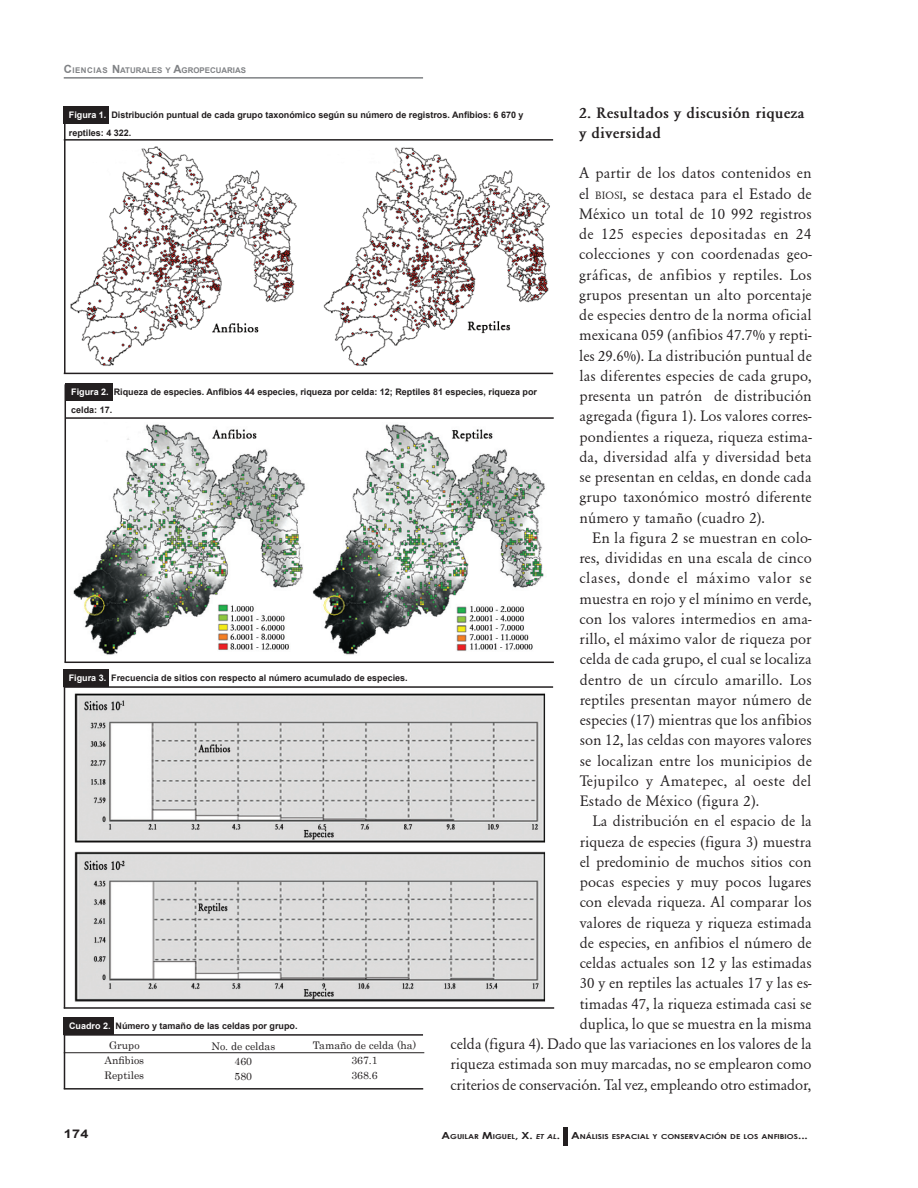
<style>
.page{position:relative;width:918px;height:1188px;background:#fff}
.page>*{position:absolute;margin:0;border:0;box-sizing:border-box;transform-origin:0 0}
.t1{font:15.75px/20.2px "Garamond";color:#231f20;text-align:justify}
.t2{font:700 15.75px/20.2px "Garamond";color:#231f20}
.t3{font:700 12px "Arial";color:#231f20;scale:1.2 1}
.t4{font:10.5px/15px "Century";color:#231f20;text-align:center}
.t5{font:700 9px/18px "Arial";color:#231f20}
.t6{font:700 7.8px "Arial";color:#808285}
.t7{font:700 6.9px "Century Gothic";color:#231f20;scale:1.2 1}
.s1{font-size:11.25px}
.s2{font-size:10.95px}
.s3{color:#fff}
.s4{font-size:9.75px}
.s5{font-style:italic}
</style>
<div class="page">
<hr style="left:64px;top:77px;width:359px;height:2px;background:#808285">
<div style="left:563px;top:1127px;width:5px;height:19px;background:#231f20"></div>
<div style="left:64px;top:1017px;width:50px;height:18px;background:#231f20"></div>
<hr style="left:64px;top:1034px;width:359px;height:2px;background:#231f20">
<hr style="left:64px;top:1052px;width:360px;height:1px;background:#231f20">
<hr style="left:64px;top:1088px;width:359px;height:2px;background:#231f20">
<hr style="left:64px;top:1018px;width:1px;height:71px;background:#231f20">
<div style="left:64px;top:106px;width:45px;height:18px;background:#231f20"></div>
<hr style="left:64px;top:139px;width:489px;height:2px;background:#231f20">
<hr style="left:64px;top:373px;width:489px;height:1px;background:#231f20">
<hr style="left:64px;top:107px;width:2px;height:267px;background:#231f20">
<img style="left:70px;top:146px;width:480px;height:220px">
<div style="left:65px;top:384px;width:48px;height:17px;background:#231f20"></div>
<hr style="left:65px;top:417px;width:489px;height:2px;background:#231f20">
<hr style="left:65px;top:662px;width:489px;height:1px;background:#231f20">
<hr style="left:65px;top:384px;width:1px;height:278px;background:#231f20">
<img style="left:73px;top:424px;width:472px;height:231px">
<img style="left:74px;top:693px;width:472px;height:309px">
<div style="left:64px;top:669px;width:45px;height:18px;background:#231f20"></div>
<hr style="left:64px;top:686px;width:489px;height:2px;background:#231f20">
<hr style="left:64px;top:1007px;width:490px;height:2px;background:#231f20">
<hr style="left:64px;top:670px;width:1px;height:339px;background:#231f20">
<p class="t6" style="left:64px;top:65px;width:184px"><span class="s1">C</span>IENC IAS <span class="s1">N</span>ATURALES Y <span class="s1">A</span>GROPECUARIAS</p>
<p class="t2" style="left:579px;top:102px;width:227px">2. Resultados y discusión riqueza y diversidad</p>
<p class="t1" style="left:579px;top:163px;width:234px">A partir de los datos contenidos en el <span class="s2">biosi</span>, se destaca para el Estado de México un total de 10 992 registros de 125 especies depositadas en 24 colecciones y con coordenadas geo&shy;gráficas, de anfibios y reptiles. Los grupos presentan un alto porcentaje de especies dentro de la norma oficial mexicana 059 (anfibios 47.7% y repti&shy;les 29.6%). La distribución puntual de las diferentes especies de cada grupo, presenta un patrón de distribución agregada (figura 1). Los valores corres&shy;pondientes a riqueza, riqueza estima&shy;da, diversidad alfa y diversidad beta se presentan en celdas, en donde cada grupo taxonómico mostró diferente número y tamaño (cuadro 2).</p>
<p class="t1" style="left:579px;top:528px;width:234px;text-indent:13px">En la figura 2 se muestran en colo&shy;res, divididas en una escala de cinco clases, donde el máximo valor se muestra en rojo y el mínimo en verde, con los valores intermedios en ama&shy;rillo, el máximo valor de riqueza por celda de cada grupo, el cual se localiza dentro de un círculo amarillo. Los reptiles presentan mayor número de especies (17) mientras que los anfibios son 12, las celdas con mayores valores se localizan entre los municipios de Tejupilco y Amatepec, al oeste del Estado de México (figura 2).</p>
<p class="t1" style="left:450px;top:811px;width:363px;text-align:right">La distribución en el espacio de la<br>riqueza de especies (figura 3) muestra<br>el predominio de muchos sitios con<br>pocas especies y muy pocos lugares<br>con elevada riqueza. Al comparar los<br>valores de riqueza y riqueza estimada<br>de especies, en anfibios el número de<br>celdas actuales son 12 y las estimadas<br>30 y en reptiles las actuales 17 y las es-<br>timadas 47, la riqueza estimada casi se<br>duplica, lo que se muestra en la misma<br>celda (figura 4). Dado que las variaciones en los valores de la riqueza estimada son muy marcadas, no se emplearon como criterios de conservación. Tal vez, empleando otro estimador,</p>
<p class="t5" style="left:69px;top:106px;width:456px"><span class="s3">Figura 1.</span> Distribución puntual de cada grupo taxonómico según su número de registros. Anfibios: 6 670 y reptiles: 4 322.</p>
<p class="t5" style="left:71px;top:383px;width:467px"><span class="s3">Figura 2.</span> Riqueza de especies. Anfibios 44 especies, riqueza por celda: 12; Reptiles 81 especies, riqueza por celda: 17.</p>
<p class="t5" style="left:69px;top:669px;width:341px"><span class="s3">Figura 3.</span> Frecuencia de sitios con respecto al número acumulado de especies.</p>
<p class="t5" style="left:69px;top:1017px;width:230px"><span class="s3">Cuadro 2.</span> Número y tamaño de las celdas por grupo.</p>
<p class="t4" style="left:105px;top:1037px;width:41px">Grupo<br>Anfibios<br>Reptiles</p>
<p class="t4" style="left:211px;top:1038px;width:65px">No. de celdas<br>460<br>580</p>
<p class="t4" style="left:313px;top:1037px;width:105px">Tamaño de celda (ha)<br>367.1<br>368.6</p>
<p class="t3" style="left:64px;top:1126px;width:22px">174</p>
<p class="t7" style="left:441px;top:1131px;width:307px"><span class="s4">A</span>GUILAR <span class="s4">M</span>IGUEL<span class="s4">, X.</span> <span class="s5">et al</span><span class="s4">. A</span>NÁLISIS ESPACIAL Y CONSERVACIÓN DE LOS ANFIBIOS<span class="s4">...</span></p>
</div>
